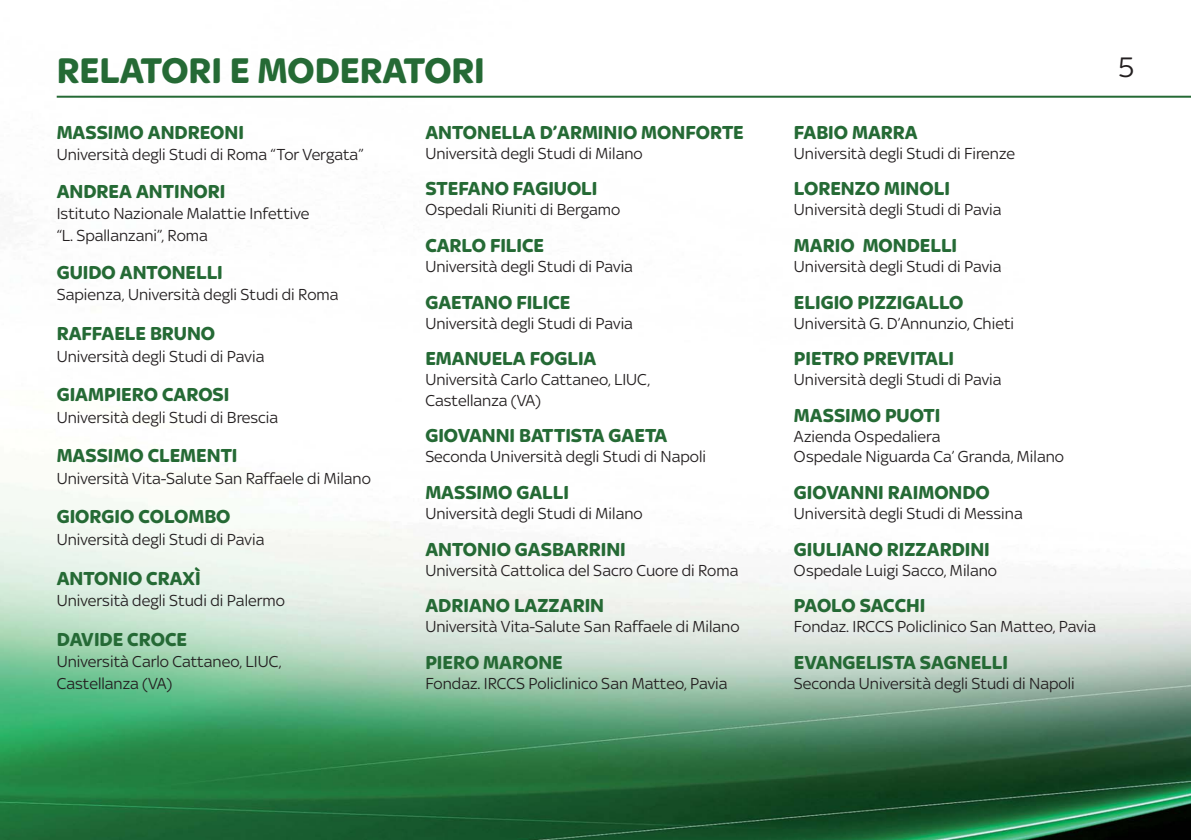
<style>
.page{position:relative;width:1191px;height:840px;background:#fff}
.page>*{position:absolute;margin:0;border:0;box-sizing:border-box;transform-origin:0 0}
.t1{font:700 38px "Sky Text";color:#256a35}
.t2{font:30px "Sky Text";color:#231f20}
.t3{font:700 20px "Sky Text";color:#256a35}
.t4{font:17px/21.8px "Sky Text";color:#231f20}
</style>
<div class="page">
<img style="left:0;top:95px;width:1191px;height:744px">
<hr style="left:57px;top:96px;width:1134px;height:2px;background:#256a35">
<h1 class="t1" style="left:57px;top:57px;width:430px">RELATORI E MODERATORI</h1>
<p class="t3" style="left:57px;top:125px;width:189px">MASSIMO ANDREONI</p>
<p class="t4" style="left:57px;top:145px;width:308px">Università degli Studi di Roma “Tor Vergata”</p>
<p class="t3" style="left:57px;top:184px;width:170px">ANDREA ANTINORI</p>
<p class="t4" style="left:57px;top:204px;width:254px">Istituto Nazionale Malattie Infettive “L. Spallanzani”, Roma</p>
<p class="t3" style="left:57px;top:265px;width:168px">GUIDO ANTONELLI</p>
<p class="t4" style="left:57px;top:285px;width:283px">Sapienza, Università degli Studi di Roma</p>
<p class="t3" style="left:57px;top:326px;width:160px">RAFFAELE BRUNO</p>
<p class="t4" style="left:57px;top:346px;width:209px">Università degli Studi di Pavia</p>
<p class="t3" style="left:57px;top:387px;width:174px">GIAMPIERO CAROSI</p>
<p class="t4" style="left:57px;top:407px;width:223px">Università degli Studi di Brescia</p>
<p class="t3" style="left:57px;top:448px;width:182px">MASSIMO CLEMENTI</p>
<p class="t4" style="left:57px;top:468px;width:316px">Università Vita-Salute San Raffaele di Milano</p>
<p class="t3" style="left:57px;top:509px;width:175px">GIORGIO COLOMBO</p>
<p class="t4" style="left:57px;top:530px;width:209px">Università degli Studi di Pavia</p>
<p class="t3" style="left:57px;top:570px;width:145px">ANTONIO CRAXÌ</p>
<p class="t4" style="left:57px;top:591px;width:230px">Università degli Studi di Palermo</p>
<p class="t3" style="left:57px;top:631px;width:132px">DAVIDE CROCE</p>
<p class="t4" style="left:57px;top:652px;width:226px">Università Carlo Cattaneo, LIUC,<br>Castellanza (VA)</p>
<p class="t3" style="left:425px;top:125px;width:320px">ANTONELLA D’ARMINIO MONFORTE</p>
<p class="t4" style="left:425px;top:144px;width:219px">Università degli Studi di Milano</p>
<p class="t3" style="left:425px;top:181px;width:174px">STEFANO FAGIUOLI</p>
<p class="t4" style="left:425px;top:200px;width:196px">Ospedali Riuniti di Bergamo</p>
<p class="t3" style="left:425px;top:238px;width:120px">CARLO FILICE</p>
<p class="t4" style="left:425px;top:257px;width:209px">Università degli Studi di Pavia</p>
<p class="t3" style="left:425px;top:295px;width:146px">GAETANO FILICE</p>
<p class="t4" style="left:425px;top:314px;width:209px">Università degli Studi di Pavia</p>
<p class="t3" style="left:425px;top:351px;width:173px">EMANUELA FOGLIA</p>
<p class="t4" style="left:425px;top:371px;width:226px;line-height:20.2px">Università Carlo Cattaneo, LIUC,<br>Castellanza (VA)</p>
<p class="t3" style="left:425px;top:428px;width:244px">GIOVANNI BATTISTA GAETA</p>
<p class="t4" style="left:425px;top:447px;width:282px">Seconda Università degli Studi di Napoli</p>
<p class="t3" style="left:425px;top:485px;width:145px">MASSIMO GALLI</p>
<p class="t4" style="left:425px;top:504px;width:219px">Università degli Studi di Milano</p>
<p class="t3" style="left:425px;top:541px;width:202px">ANTONIO GASBARRINI</p>
<p class="t4" style="left:425px;top:560px;width:315px">Università Cattolica del Sacro Cuore di Roma</p>
<p class="t3" style="left:425px;top:598px;width:180px">ADRIANO LAZZARIN</p>
<p class="t4" style="left:425px;top:617px;width:316px">Università Vita-Salute San Raffaele di Milano</p>
<p class="t3" style="left:425px;top:655px;width:139px">PIERO MARONE</p>
<p class="t4" style="left:425px;top:673px;width:304px">Fondaz. IRCCS Policlinico San Matteo, Pavia</p>
<p class="t3" style="left:794px;top:125px;width:125px">FABIO MARRA</p>
<p class="t4" style="left:794px;top:144px;width:222px">Università degli Studi di Firenze</p>
<p class="t3" style="left:794px;top:181px;width:157px">LORENZO MINOLI</p>
<p class="t4" style="left:794px;top:200px;width:209px">Università degli Studi di Pavia</p>
<p class="t3" style="left:794px;top:238px;width:165px">MARIO MONDELLI</p>
<p class="t4" style="left:794px;top:257px;width:209px">Università degli Studi di Pavia</p>
<p class="t3" style="left:794px;top:295px;width:171px">ELIGIO PIZZIGALLO</p>
<p class="t4" style="left:794px;top:314px;width:222px">Università G. D’Annunzio, Chieti</p>
<p class="t3" style="left:794px;top:351px;width:162px">PIETRO PREVITALI</p>
<p class="t4" style="left:794px;top:370px;width:209px">Università degli Studi di Pavia</p>
<p class="t3" style="left:794px;top:408px;width:148px">MASSIMO PUOTI</p>
<p class="t4" style="left:794px;top:428px;width:271px;line-height:20.2px">Azienda Ospedaliera<br>Ospedale Niguarda Ca’ Granda, Milano</p>
<p class="t3" style="left:794px;top:485px;width:197px">GIOVANNI RAIMONDO</p>
<p class="t4" style="left:794px;top:504px;width:230px">Università degli Studi di Messina</p>
<p class="t3" style="left:794px;top:541px;width:197px">GIULIANO RIZZARDINI</p>
<p class="t4" style="left:794px;top:560px;width:205px">Ospedale Luigi Sacco, Milano</p>
<p class="t3" style="left:794px;top:598px;width:133px">PAOLO SACCHI</p>
<p class="t4" style="left:794px;top:617px;width:304px">Fondaz. IRCCS Policlinico San Matteo, Pavia</p>
<p class="t3" style="left:794px;top:655px;width:215px">EVANGELISTA SAGNELLI</p>
<p class="t4" style="left:794px;top:673px;width:282px">Seconda Università degli Studi di Napoli</p>
<h2 class="t2" style="left:1118px;top:57px;width:17px">5</h2>
</div>
